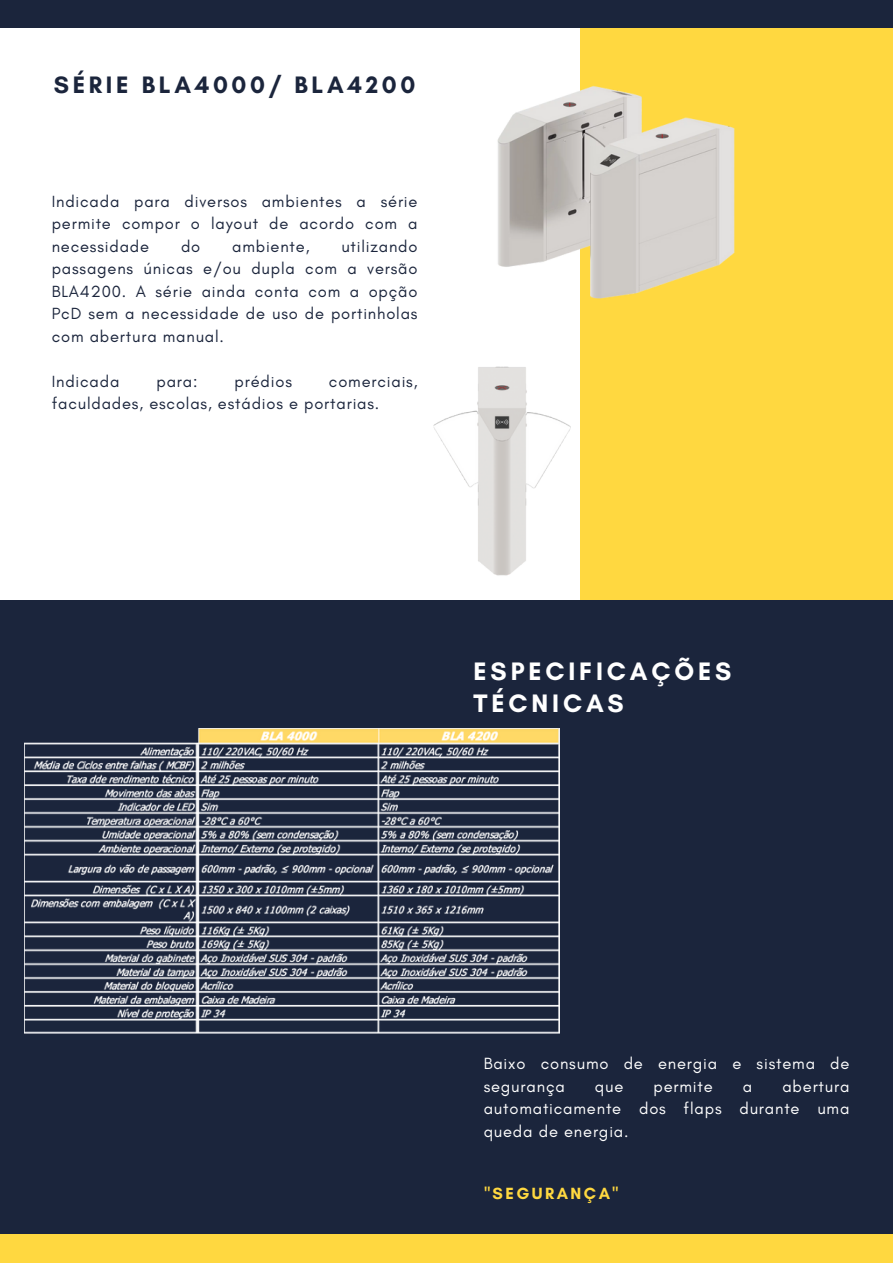
<style>
.page{position:relative;width:893px;height:1264px;background:#fff}
.page>*{position:absolute;margin:0;border:0;box-sizing:border-box;transform-origin:0 0}
.t1{font:700 25.65px/32.5px "Glacial Indifference";letter-spacing:.15em;color:#fff}
.t2{font:700 24.15px "Glacial Indifference";letter-spacing:.15em;color:#1b253c}
.t3{font:16.5px/22.5px "Glacial Indifference";letter-spacing:.05em;color:#1b253c;text-align:justify}
.t4{font:16.5px/22.5px "Glacial Indifference";letter-spacing:.05em;color:#fff}
.t5{font:700 16.5px "Glacial Indifference";letter-spacing:.15em;color:#ffd840}
</style>
<div class="page">
<div style="left:580px;top:13px;width:312px;height:607px;background:#ffd840"></div>
<div style="left:0;top:600px;width:892px;height:634px;background:#1b253c"></div>
<div style="left:0;top:0;width:892px;height:27px;background:#1b253c"></div>
<div style="left:0;top:1234px;width:892px;height:28px;background:#ffd840"></div>
<img style="left:497px;top:85px;width:238px;height:214px">
<img style="left:433px;top:366px;width:138px;height:210px">
<img style="left:24px;top:729px;width:535px;height:304px">
<p class="t2" style="left:54px;top:70px;width:363px">SÉRIE BLA4000/ BLA4200</p>
<p class="t3" style="left:52px;top:190px;width:367px">Indicada para diversos ambientes a série permite compor o layout de acordo com a necessidade</p>
<p class="t3" style="left:52px;top:235px;width:367px;text-indent:289px">utilizando passagens únicas e/ou dupla com a versão BLA4200. A série ainda conta com a opção PcD sem a necessidade de uso de portinholas com abertura manual.</p>
<p class="t3" style="left:52px;top:369px;width:69px">Indicada</p>
<p class="t3" style="left:156px;top:369px;width:42px">para:</p>
<p class="t3" style="left:234px;top:369px;width:59px">prédios</p>
<p class="t3" style="left:181px;top:235px;width:21px">do</p>
<p class="t3" style="left:232px;top:235px;width:79px">ambiente,</p>
<p class="t3" style="left:52px;top:369px;width:367px;text-indent:277px">comerciais, faculdades, escolas, estádios e portarias.</p>
<p class="t1" style="left:473px;top:654px;width:259px">ESPECIFICAÇÕES<br>TÉCNICAS</p>
<p class="t4" style="left:483px;top:1052px;width:367px">Baixo consumo de energia e sistema de segurança</p>
<p class="t4" style="left:483px;top:1074px;width:367px;text-align:justify;text-indent:298px">abertura automaticamente dos flaps durante uma queda de energia.</p>
<p class="t4" style="left:595px;top:1074px;width:30px">que</p>
<p class="t4" style="left:653px;top:1074px;width:61px">permite</p>
<p class="t4" style="left:742px;top:1074px;width:11px">a</p>
<p class="t5" style="left:484px;top:1183px;width:135px">"SEGURANÇA"</p>
</div>
